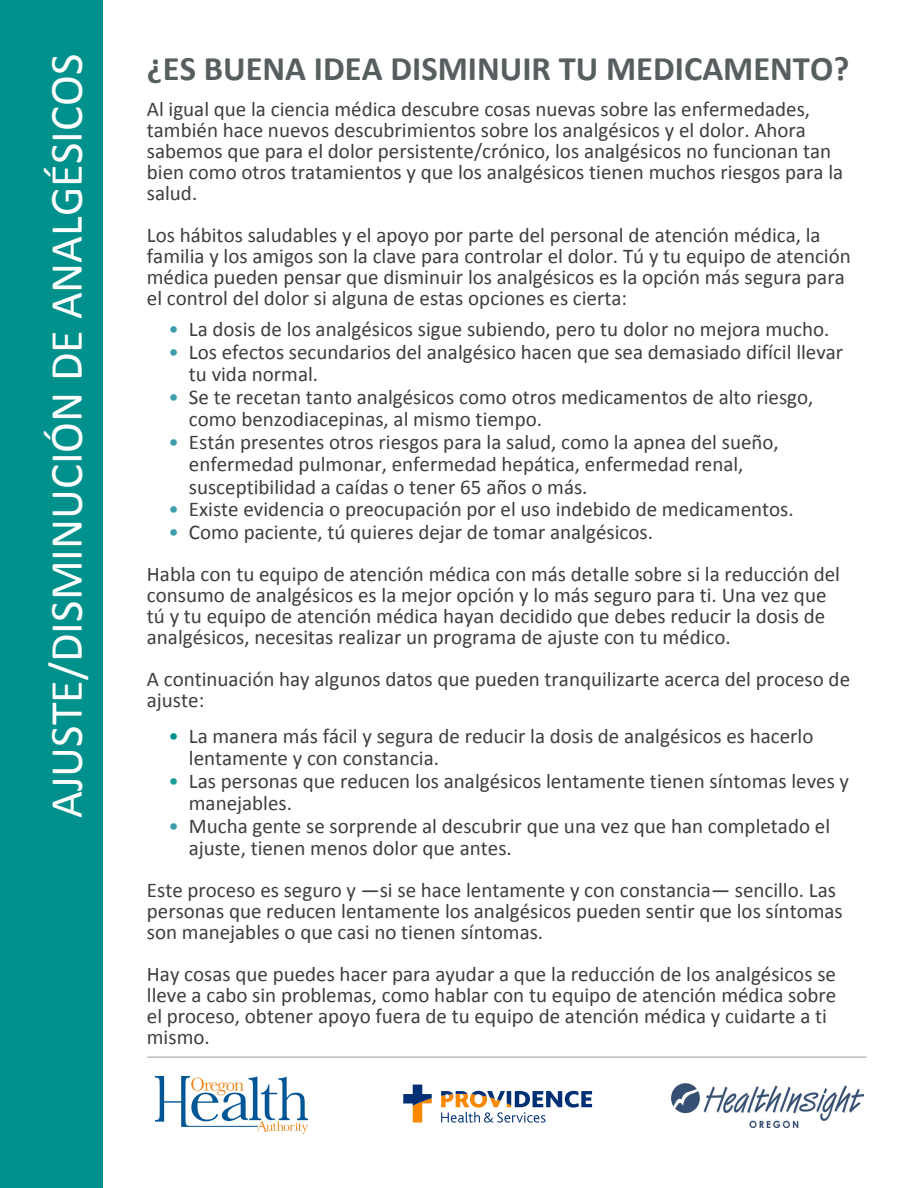
<style>
.page{position:relative;width:918px;height:1188px;background:#fff}
.page>*{position:absolute;margin:0;border:0;box-sizing:border-box;transform-origin:0 0}
.t1{font:46.5px "Calibri";color:#fff}
.t2{font:700 34.5px "Calibri";color:#575e5f}
.Paragraph_Style_1{font:21px/21px "Calibri";color:#3e3e3f}
.s1{color:#3b9caa}
.s2{color:#00918c}
.s3{color:#1a9c98}
</style>
<div class="page">
<img style="left:672px;top:1084px;width:192px;height:43px">
<hr style="left:147px;top:1057px;width:720px;height:1px;background:#9c9c9d">
<img style="left:155px;top:1077px;width:152px;height:57px">
<svg style="left:403px;top:1085px;width:189px;height:38px"></svg>
<div style="left:0;top:0;width:102px;height:1188px;background:#00918c"></div>
<p class="t1" style="left:38px;top:818px;width:766px;rotate:-90deg">AJUSTE/DISMINUCIÓN DE ANALGÉSICOS</p>
<p class="t2" style="left:147px;top:47px;width:704px">¿ES BUENA IDEA DISMINUIR TU MEDICAMENTO?</p>
<p class="Paragraph_Style_1" style="left:147px;top:97px;width:698px">Al igual que la ciencia médica descubre cosas nuevas sobre las enfermedades, también hace nuevos descubrimientos sobre los analgésicos y el dolor. Ahora sabemos que para el dolor persistente/crónico, los analgésicos no funcionan tan bien como otros tratamientos y que los analgésicos tienen muchos riesgos para la salud.</p>
<p class="Paragraph_Style_1" style="left:147px;top:223px;width:705px">Los hábitos saludables y el apoyo por parte del personal de atención médica, la familia y los amigos son la clave para controlar el dolor. Tú y tu equipo de atención médica pueden pensar que disminuir los analgésicos es la opción más segura para el control del dolor si alguna de estas opciones es cierta:</p>
<p class="Paragraph_Style_1" style="left:169px;top:318px;width:662px"><span class="s1">•</span> La dosis de los analgésicos sigue subiendo, pero tu dolor no mejora mucho.</p>
<p class="Paragraph_Style_1" style="left:189px;top:340px;width:656px;line-height:22.5px;text-indent:-20px"><span class="s1">•</span> Los efectos secundarios del analgésico hacen que sea demasiado difícil llevar tu vida normal.</p>
<p class="Paragraph_Style_1" style="left:189px;top:385px;width:626px;line-height:22.5px;text-indent:-20px"><span class="s1">•</span> Se te recetan tanto analgésicos como otros medicamentos de alto riesgo, como benzodiacepinas, al mismo tiempo.</p>
<p class="Paragraph_Style_1" style="left:189px;top:430px;width:592px;line-height:22.5px;text-indent:-20px"><span class="s1">•</span> Están presentes otros riesgos para la salud, como la apnea del sueño, enfermedad pulmonar, enfermedad hepática, enfermedad renal, susceptibilidad a caídas o tener 65 años o más.</p>
<p class="Paragraph_Style_1" style="left:169px;top:498px;width:627px"><span class="s1">•</span> Existe evidencia o preocupación por el uso indebido de medicamentos.</p>
<p class="Paragraph_Style_1" style="left:169px;top:520px;width:486px"><span class="s1">•</span> Como paciente, tú quieres dejar de tomar analgésicos.</p>
<p class="Paragraph_Style_1" style="left:147px;top:562px;width:695px">Habla con tu equipo de atención médica con más detalle sobre si la reducción del consumo de analgésicos es la mejor opción y lo más seguro para ti. Una vez que tú y tu equipo de atención médica hayan decidido que debes reducir la dosis de analgésicos, necesitas realizar un programa de ajuste con tu médico.</p>
<p class="Paragraph_Style_1" style="left:147px;top:667px;width:705px">A continuación hay algunos datos que pueden tranquilizarte acerca del proceso de ajuste:</p>
<p class="Paragraph_Style_1" style="left:189px;top:724px;width:626px;line-height:22.5px;text-indent:-20px"><span class="s2">•</span> La manera más fácil y segura de reducir la dosis de analgésicos es hacerlo lentamente y con constancia.</p>
<p class="Paragraph_Style_1" style="left:189px;top:769px;width:662px;line-height:22.5px;text-indent:-20px"><span class="s3">•</span> Las personas que reducen los analgésicos lentamente tienen síntomas leves y manejables.</p>
<p class="Paragraph_Style_1" style="left:189px;top:814px;width:643px;line-height:22.5px;text-indent:-20px"><span class="s1">•</span> Mucha gente se sorprende al descubrir que una vez que han completado el ajuste, tienen menos dolor que antes.</p>
<p class="Paragraph_Style_1" style="left:147px;top:879px;width:697px">Este proceso es seguro y —si se hace lentamente y con constancia— sencillo. Las personas que reducen lentamente los analgésicos pueden sentir que los síntomas son manejables o que casi no tienen síntomas.</p>
<p class="Paragraph_Style_1" style="left:147px;top:963px;width:691px">Hay cosas que puedes hacer para ayudar a que la reducción de los analgésicos se lleve a cabo sin problemas, como hablar con tu equipo de atención médica sobre el proceso, obtener apoyo fuera de tu equipo de atención médica y cuidarte a ti mismo.</p>
</div>
